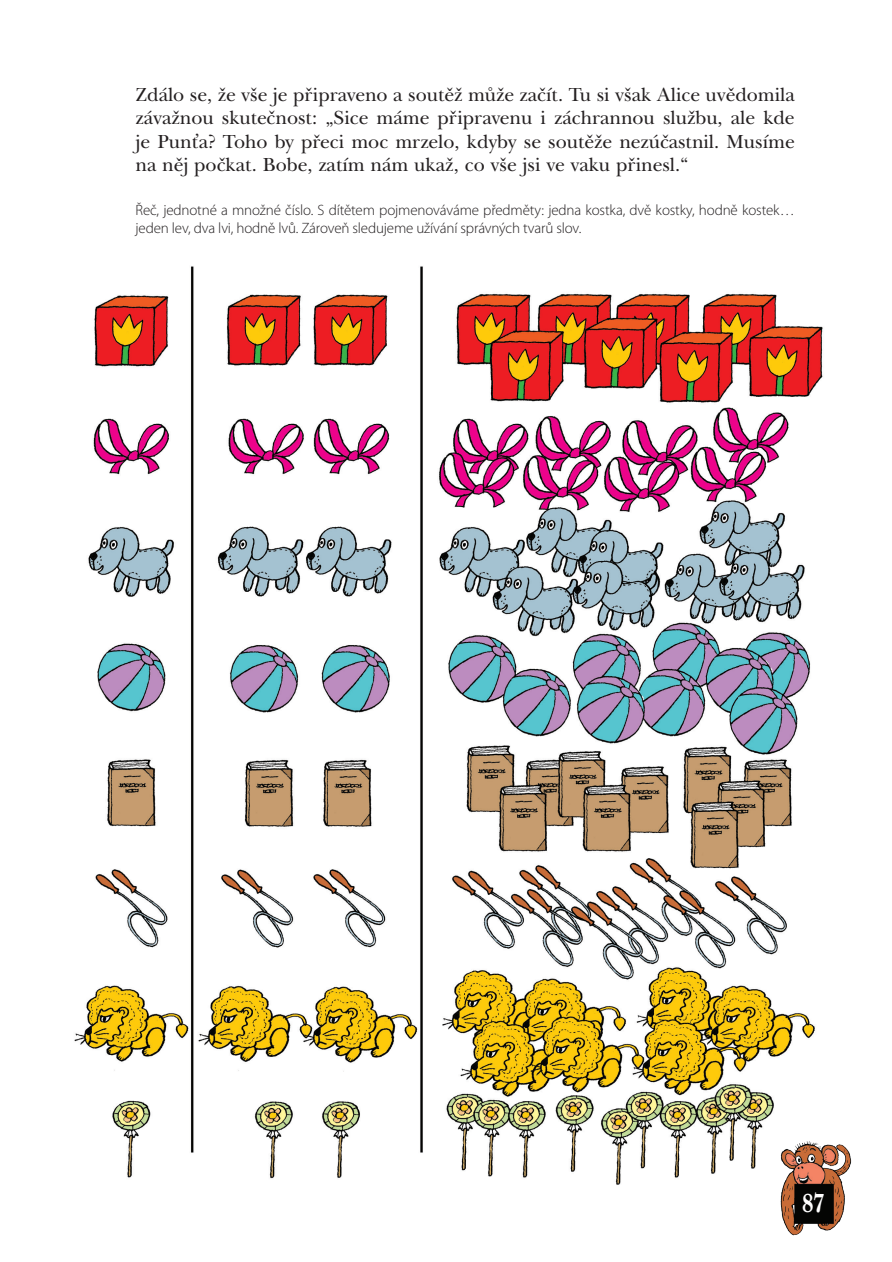
<style>
.page{position:relative;width:892px;height:1262px;background:#fff}
.page>*{position:absolute;margin:0;border:0;box-sizing:border-box;transform-origin:0 0}
.t1{font:700 27px "New Baskervil Itc TOT";color:#fff;scale:.8 1}
.t2{font:19.5px/23.4px "New Baskervilltc TOT Rom";color:#231f20;text-align:justify}
.t3{font:300 15px/18px "Myriad Pro";letter-spacing:-.01em;color:#231f20}
</style>
<div class="page">
<img style="left:74px;top:266px;width:749px;height:919px">
<img style="left:772px;top:1137px;width:80px;height:99px">
<p class="t2" style="left:136px;top:83px;width:661px">Zdálo se, že vše je připraveno a soutěž může začít. Tu si však Alice uvědomila závažnou skutečnost: „Sice máme připravenu i záchrannou službu, ale kde je Punťa? Toho by přeci moc mrzelo, kdyby se soutěže nezúčastnil. Musíme na něj počkat. Bobe, zatím nám ukaž, co vše jsi ve vaku přinesl.“</p>
<p class="t3" style="left:136px;top:201px;width:661px">Řeč, jednotné a množné číslo. S dítětem pojmenováváme předměty: jedna kostka, dvě kostky, hodně kostek… jeden lev, dva lvi, hodně lvů. Zároveň sledujeme užívání správných tvarů slov.</p>
<h1 class="t1" style="left:802px;top:1187px;width:30px">87</h1>
</div>
